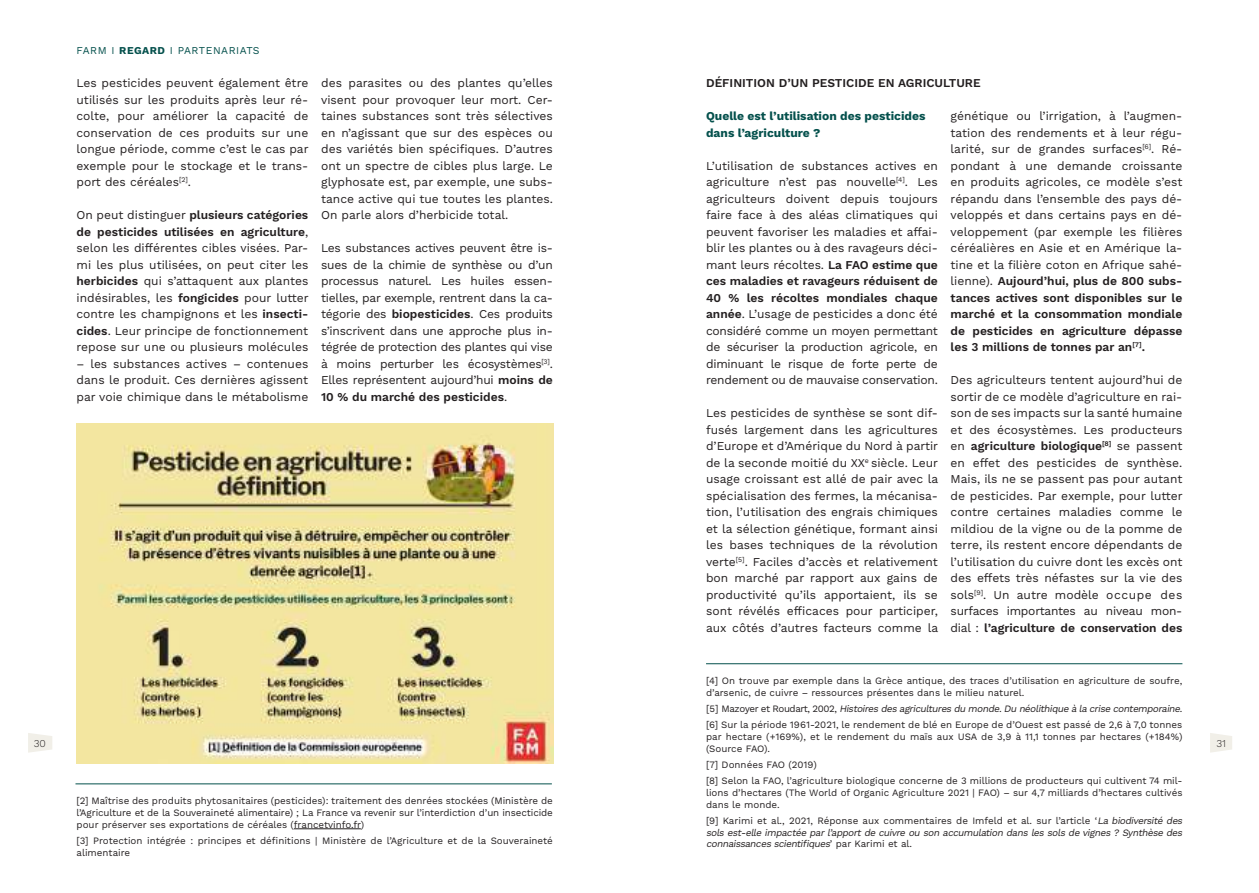
<style>
.page{position:relative;width:1259px;height:893px;background:#fff}
.page>*{position:absolute;margin:0;border:0;box-sizing:border-box;transform-origin:0 0}
.t1{font:12px/16.5px "Work Sans";color:#231f20;text-align:justify}
.t2{font:700 12px/16.5px "Work Sans";color:#04504c}
.t3{font:600 12px "Work Sans";color:#231f20}
.t4{font:10.5px "Work Sans";letter-spacing:.05em;color:#04504c}
.t5{font:300 10.5px "Work Sans";color:#231f20}
.t6{font:9.75px/11.7px "Work Sans";color:#231f20}
.t7{font:italic 9.75px/11.7px "Work Sans";color:#231f20;text-align:justify}
.s1{font-weight:700}
.s2{font-weight:600}
.s3{font-style:italic}
.s4{font-style:normal}
</style>
<div class="page">
<svg style="left:28px;top:733px;width:24px;height:20px"></svg>
<svg style="left:1210px;top:733px;width:22px;height:20px"></svg>
<hr style="left:294px;top:828px;width:67px;height:1px;background:#231f20">
<hr style="left:75px;top:783px;width:477px;height:1px;background:#04504c">
<hr style="left:706px;top:663px;width:476px;height:1px;background:#04504c">
<img style="left:77px;top:423px;width:476px;height:340px">
<p class="t4" style="left:77px;top:44px;width:185px">FARM I <span class="s1">REGARD</span> I PARTENARIATS</p>
<p class="t1" style="left:77px;top:75px;width:234px">Les pesticides peuvent également être utilisés sur les produits après leur ré&shy;colte, pour améliorer la capacité de conservation de ces produits sur une longue période, comme c’est le cas par exemple pour le stockage et le trans&shy;port des céréales<sup>[2]</sup>.</p>
<p class="t1" style="left:77px;top:207px;width:234px">On peut distinguer <span class="s2">plusieurs catégories de pesticides utilisées en agriculture</span>, selon les différentes cibles visées. Par&shy;mi les plus utilisées, on peut citer les <span class="s2">herbicides</span> qui s’attaquent aux plantes indésirables, les <span class="s2">fongicides</span> pour lutter contre les champignons et les <span class="s2">insecti&shy;cides</span>. Leur principe de fonctionnement repose sur une ou plusieurs molécules</p>
<p class="t1" style="left:77px;top:356px;width:233px">– les substances actives – contenues dans le produit. Ces dernières agissent par voie chimique dans le métabolisme</p>
<p class="t1" style="left:321px;top:75px;width:233px">des parasites ou des plantes qu’elles visent pour provoquer leur mort. Cer&shy;taines substances sont très sélectives en n’agissant que sur des espèces ou des variétés bien spécifiques. D’autres ont un spectre de cibles plus large. Le glyphosate est, par exemple, une subs&shy;tance active qui tue toutes les plantes.<br>On parle alors d’herbicide total.</p>
<p class="t1" style="left:321px;top:240px;width:233px">Les substances actives peuvent être is&shy;sues de la chimie de synthèse ou d’un processus naturel. Les huiles essen&shy;tielles, par exemple, rentrent dans la ca&shy;tégorie des <span class="s2">biopesticides</span>. Ces produits s’inscrivent dans une approche plus in&shy;tégrée de protection des plantes qui vise à moins perturber les écosystèmes<sup>[3]</sup>.<br>Elles représentent aujourd’hui <span class="s2">moins de 10 % du marché des pesticides</span>.</p>
<p class="t3" style="left:706px;top:76px;width:276px">DÉFINITION D’UN PESTICIDE EN AGRICULTURE</p>
<p class="t2" style="left:706px;top:108px;width:221px">Quelle est l’utilisation des pesticides dans l’agriculture ?</p>
<p class="t1" style="left:706px;top:158px;width:233px">L’utilisation de substances actives en agriculture n’est pas nouvelle<sup>[4]</sup>. Les agriculteurs doivent depuis toujours faire face à des aléas climatiques qui peuvent favoriser les maladies et affai&shy;blir les plantes ou à des ravageurs déci&shy;mant leurs récoltes. <span class="s2">La FAO estime que ces maladies et ravageurs réduisent de 40 % les récoltes mondiales chaque année</span>. L’usage de pesticides a donc été considéré comme un moyen permettant de sécuriser la production agricole, en diminuant le risque de forte perte de rendement ou de mauvaise conservation.</p>
<p class="t1" style="left:706px;top:405px;width:234px">Les pesticides de synthèse se sont dif&shy;fusés largement dans les agricultures d’Europe et d’Amérique du Nord à partir de la seconde moitié du XX<sup>e</sup> siècle. Leur usage croissant est allé de pair avec la spécialisation des fermes, la mécanisa&shy;tion, l’utilisation des engrais chimiques et la sélection génétique, formant ainsi les bases techniques de la révolution verte<sup>[5]</sup>. Faciles d’accès et relativement bon marché par rapport aux gains de productivité qu’ils apportaient, ils se sont révélés efficaces pour participer, aux côtés d’autres facteurs comme la</p>
<p class="t1" style="left:950px;top:108px;width:233px">génétique ou l’irrigation, à l’augmen&shy;tation des rendements et à leur régu&shy;larité, sur de grandes surfaces<sup>[6]</sup>. Ré&shy;pondant à une demande croissante en produits agricoles, ce modèle s’est répandu dans l’ensemble des pays dé&shy;veloppés et dans certains pays en dé&shy;veloppement (par exemple les filières céréalières en Asie et en Amérique la&shy;tine et la filière coton en Afrique sahé&shy;lienne). <span class="s2">Aujourd’hui, plus de 800 subs&shy;tances actives sont disponibles sur le marché et la consommation mondiale de pesticides en agriculture dépasse les 3 millions de tonnes par an</span><sup>[7]</sup><span class="s2">.</span></p>
<p class="t1" style="left:950px;top:372px;width:234px">Des agriculteurs tentent aujourd’hui de sortir de ce modèle d’agriculture en rai&shy;son de ses impacts sur la santé humaine et des écosystèmes. Les producteurs en <span class="s2">agriculture biologique</span><sup>[8]</sup> se passent en effet des pesticides de synthèse.<br>Mais, ils ne se passent pas pour autant de pesticides. Par exemple, pour lutter contre certaines maladies comme le mildiou de la vigne ou de la pomme de terre, ils restent encore dépendants de l’utilisation du cuivre dont les excès ont des effets très néfastes sur la vie des sols<sup>[9]</sup>. Un autre modèle occupe des surfaces importantes au niveau mon&shy;dial : <span class="s2">l’agriculture de conservation des</span></p>
<p class="t6" style="left:706px;top:675px;width:478px">[4] On trouve par exemple dans la Grèce antique, des traces d’utilisation en agriculture de soufre, d’arsenic, de cuivre – ressources présentes dans le milieu naturel.</p>
<p class="t6" style="left:706px;top:701px;width:478px;line-height:16.2px">[ 5 ] M a z oy e r e t R o u d a rt , 2 0 0 2 , <span class="s3">Histoiresdesagriculturesdu monde.Du néolithique àlacrise contemporaine</span>. [6] Sur la période 1961-2021, le rendement de blé en Europe de d’Ouest est passé de 2,6 à 7,0 tonnes</p>
<p class="t6" style="left:706px;top:731px;width:478px">par hectare (+169%), et le rendement du maïs aux USA de 3,9 à 11,1 tonnes par hectares (+184%) (Source FAO).</p>
<p class="t6" style="left:706px;top:757px;width:478px;line-height:16.2px">[7] Données FAO (2019)<br>[8] Selon la FAO, l’agriculture biologique concerne de 3 millions de producteurs qui cultivent 74 mil-</p>
<p class="t6" style="left:706px;top:787px;width:478px">lions d’hectares (The World of Organic Agriculture 2021 | FAO) – sur 4,7 milliards d’hectares cultivés dans le monde.</p>
<p class="t7" style="left:706px;top:815px;width:480px"><span class="s4">[9] Karimi et al., 2021, Réponse aux commentaires de Imfeld et al. sur l’article ‘</span>La biodiversité des sols est-elle impactée par l’apport de cuivre ou son accumulation dans les sols de vignes ? Synthèse des connaissancesscientifiques<span class="s4">’ p a r K a r i m i e t a l .</span></p>
<p class="t5" style="left:34px;top:737px;width:14px">30</p>
<p class="t5" style="left:1216px;top:737px;width:11px">31</p>
<p class="t6" style="left:77px;top:796px;width:478px;text-align:justify">[2] Maîtrise des produits phytosanitaires (pesticides): traitement des denrées stockées (Ministère de l’Agriculture et de la Souveraineté alimentaire) ; La France va revenir sur l’interdiction d’un insecticide pour préserver ses exportations de céréales (francetvinfo.fr)</p>
<p class="t6" style="left:77px;top:835px;width:478px">[3] Protection intégrée : principes et définitions | Ministère de l’Agriculture et de la Souveraineté alimentaire</p>
</div>
